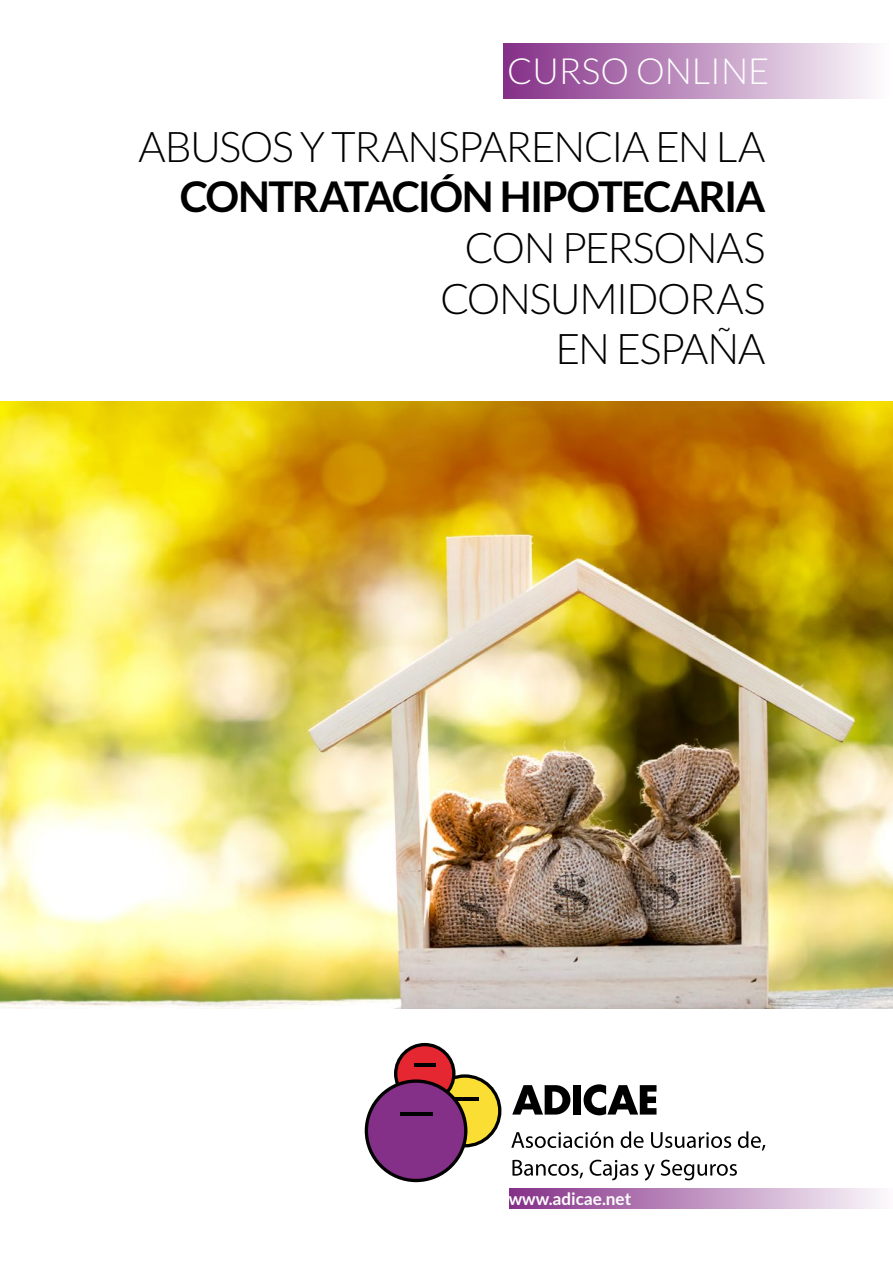
<style>
.page{position:relative;width:893px;height:1263px;background:#fff}
.page>*{position:absolute;margin:0;border:0;box-sizing:border-box;transform-origin:0 0}
.t1{font:300 42.15px/50.7px "Lato";letter-spacing:-.035em;color:#000;text-align:right}
.t2{font:300 36px "Lato";color:#fff}
.t3{font:700 17.1px "Lato";color:#fff}
.s1{font-weight:700}
</style>
<div class="page">
<svg style="left:511px;top:1132px;width:102px;height:16px"></svg>
<svg style="left:621px;top:1131px;width:23px;height:17px"></svg>
<svg style="left:651px;top:1132px;width:80px;height:16px"></svg>
<svg style="left:738px;top:1131px;width:27px;height:19px"></svg>
<svg style="left:512px;top:1160px;width:71px;height:18px"></svg>
<svg style="left:590px;top:1160px;width:48px;height:20px"></svg>
<svg style="left:644px;top:1164px;width:11px;height:16px"></svg>
<svg style="left:661px;top:1160px;width:76px;height:20px"></svg>
<svg style="left:512px;top:1085px;width:58px;height:29px"></svg>
<div style="left:573px;top:1085px;width:8px;height:29px;background:#000"></div>
<svg style="left:584px;top:1084px;width:72px;height:31px"></svg>
<svg style="left:365px;top:1043px;width:136px;height:139px"></svg>
<hr style="left:400px;top:1113px;width:33px;height:3px;background:#000">
<div style="left:509px;top:1188px;width:384px;height:21px;background:linear-gradient(to right,#842f87,#fcfafc)"></div>
<div style="left:504px;top:43px;width:389px;height:56px;background:linear-gradient(to right,#842f87,#fff)"></div>
<img style="left:0;top:402px;width:893px;height:606px">
<p class="t2" style="left:507px;top:51px;width:264px">CURSO ONLINE</p>
<p class="t1" style="left:139px;top:121px;width:628px">ABUSOS Y TRANSPARENCIA EN LA<br><span class="s1">CONTRATACIÓN HIPOTECARIA<br></span>CON PERSONAS</p>
<p class="t1" style="left:440px;top:273px;width:327px">CONSUMIDORAS</p>
<p class="t1" style="left:555px;top:324px;width:211px">EN ESPAÑA</p>
<p class="t3" style="left:509px;top:1188px;width:124px">www.adicae.net</p>
</div>
